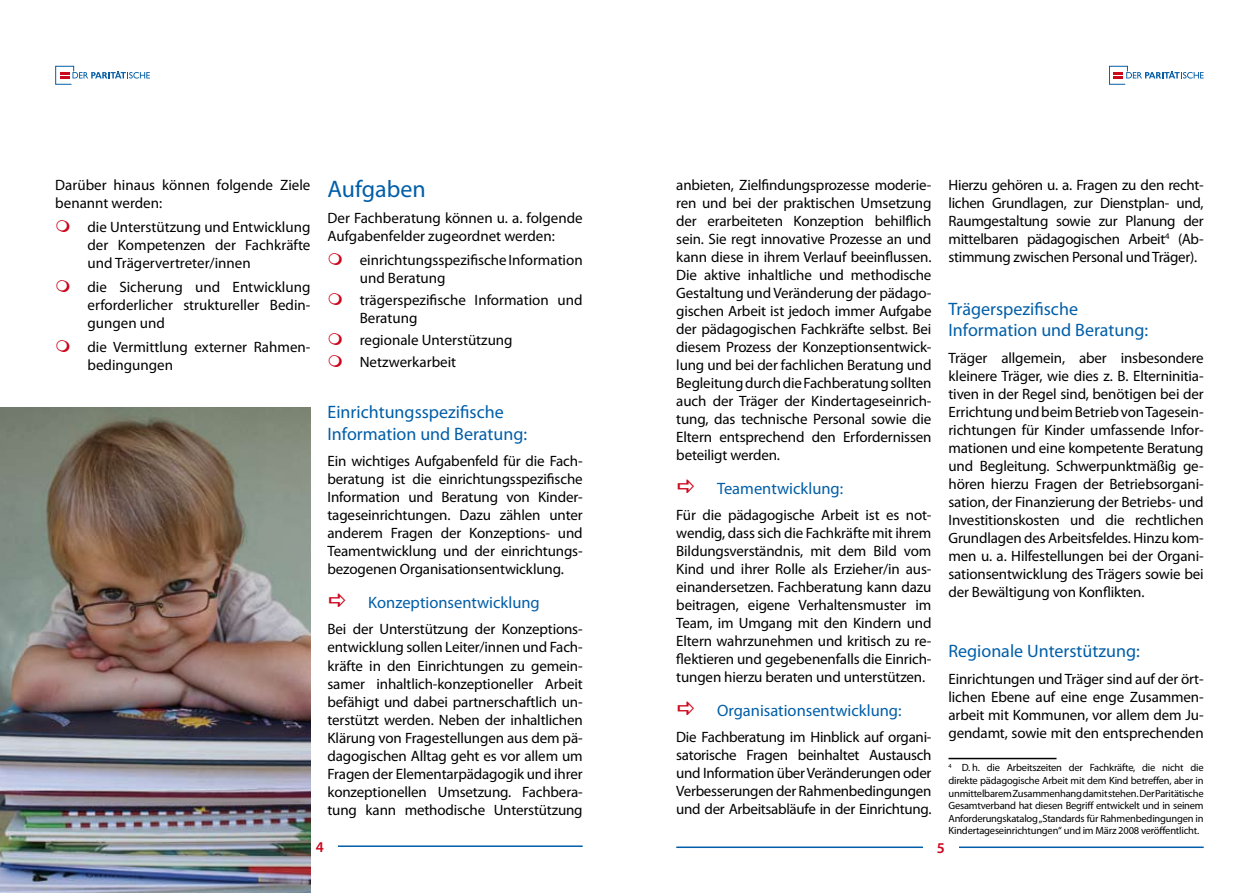
<style>
.page{position:relative;width:1259px;height:893px;background:#fff}
.page>*{position:absolute;margin:0;border:0;box-sizing:border-box;transform-origin:0 0}
.t1{font:24px "Myriad Pro";color:#005ea8}
.t2{font:18px/21.6px "Myriad Pro";color:#005ea8}
.t3{font:16.5px "Myriad Pro";color:#005ea8}
.t4{font:15px/18px "Myriad Pro";letter-spacing:-.01em;color:#000;text-align:justify}
.t5{font:600 15px "Myriad Pro";color:#cc051c}
.t6{font:10.5px/12.6px "Myriad Pro";letter-spacing:-.02em;color:#000;text-align:justify}
</style>
<div class="page">
<hr style="left:55px;top:845px;width:528px;height:2px;background:#005ea8">
<div style="left:302px;top:840px;width:36px;height:26px;background:#fff"></div>
<svg style="left:55px;top:66px;width:95px;height:19px"></svg>
<hr style="left:676px;top:846px;width:527px;height:2px;background:#005ea8">
<div style="left:923px;top:841px;width:35px;height:26px;background:#fff"></div>
<svg style="left:1109px;top:66px;width:94px;height:19px"></svg>
<hr style="left:948px;top:758px;width:108px;height:1px;background:#000">
<img style="left:0;top:407px;width:310px;height:486px">
<p class="t4" style="left:55px;top:176px;width:257px">Darüber hinaus können folgende Ziele benannt werden:</p>
<p class="t4" style="left:87px;top:218px;width:224px">die Unterstützung und Entwicklung der Kompetenzen der Fachkräfte und Trägervertreter/innen</p>
<p class="t4" style="left:87px;top:278px;width:224px">die Sicherung und Entwicklung erforderlicher struktureller Bedin&shy;gungen und</p>
<p class="t4" style="left:87px;top:338px;width:224px">die Vermittlung externer Rahmen&shy;bedingungen</p>
<h1 class="t1" style="left:327px;top:174px;width:100px">Aufgaben</h1>
<p class="t4" style="left:327px;top:209px;width:257px">Der Fachberatung können u. a. folgende<br>Aufgabenfelder zugeordnet werden:</p>
<p class="t4" style="left:360px;top:251px;width:224px">einrichtungsspezifische Information und Beratung</p>
<p class="t4" style="left:360px;top:291px;width:224px">trägerspezifische Information und<br>Beratung</p>
<p class="t4" style="left:360px;top:329px;width:154px;line-height:21.9px">regionale Unterstützung<br>Netzwerkarbeit</p>
<p class="t2" style="left:327px;top:401px;width:201px">Einrichtungsspezifische<br>Information und Beratung:</p>
<p class="t4" style="left:327px;top:452px;width:257px">Ein wichtiges Aufgabenfeld für die Fach&shy;beratung ist die einrichtungsspezifische Information und Beratung von Kinder&shy;tageseinrichtungen. Dazu zählen unter anderem Fragen der Konzeptions- und Teamentwicklung und der einrichtungs&shy;bezogenen Organisationsentwicklung.</p>
<p class="t3" style="left:368px;top:592px;width:173px">Konzeptionsentwicklung</p>
<p class="t4" style="left:327px;top:620px;width:257px">Bei der Unterstützung der Konzeptions&shy;entwicklung sollen Leiter/innen und Fach&shy;kräfte in den Einrichtungen zu gemein&shy;samer inhaltlich-konzeptioneller Arbeit befähigt und dabei partnerschaftlich un&shy;terstützt werden. Neben der inhaltlichen Klärung von Fragestellungen aus dem pä&shy;dagogischen Alltag geht es vor allem um Fragen der Elementarpädagogik und ihrer konzeptionellen Umsetzung. Fachbera&shy;tung kann methodische Unterstützung</p>
<p class="t4" style="left:676px;top:176px;width:257px">anbieten, Zielfindungsprozesse moderie&shy;ren und bei der praktischen Umsetzung der erarbeiteten Konzeption behilflich sein. Sie regt innovative Prozesse an und kann diese in ihrem Verlauf beeinflussen.<br>Die aktive inhaltliche und methodische Gestaltung und Veränderung der pädago&shy;gischen Arbeit ist jedoch immer Aufgabe der pädagogischen Fachkräfte selbst. Bei diesem Prozess der Konzeptionsentwick&shy;lung und bei der fachlichen Beratung und Begleitung durch die Fachberatung sollten auch der Träger der Kindertageseinrich&shy;tung, das technische Personal sowie die Eltern entsprechend den Erfordernissen beteiligt werden.</p>
<p class="t3" style="left:717px;top:478px;width:128px">Teamentwicklung:</p>
<p class="t4" style="left:676px;top:506px;width:257px">Für die pädagogische Arbeit ist es not&shy;wendig, dass sich die Fachkräfte mit ihrem Bildungsverständnis, mit dem Bild vom Kind und ihrer Rolle als Erzieher/in aus&shy;einandersetzen. Fachberatung kann dazu beitragen, eigene Verhaltensmuster im Team, im Umgang mit den Kindern und Eltern wahrzunehmen und kritisch zu re&shy;flektieren und gegebenenfalls die Einrich&shy;tungen hierzu beraten und unterstützen.</p>
<p class="t3" style="left:717px;top:700px;width:186px">Organisationsentwicklung:</p>
<p class="t4" style="left:676px;top:728px;width:257px">Die Fachberatung im Hinblick auf organi&shy;satorische Fragen beinhaltet Austausch und Information über Veränderungen oder Verbesserungen der Rahmenbedingungen und der Arbeitsabläufe in der Einrichtung.</p>
<p class="t4" style="left:948px;top:176px;width:257px">Hierzu gehören u. a. Fragen zu den recht&shy;lichen Grundlagen, zur Dienstplan- und, Raumgestaltung sowie zur Planung der mittelbaren pädagogischen Arbeit<sup>4</sup> (Ab&shy;stimmung zwischen Personal und Träger).</p>
<p class="t2" style="left:948px;top:298px;width:201px">Trägerspezifische<br>Information und Beratung:</p>
<p class="t4" style="left:948px;top:349px;width:257px">Träger allgemein, aber insbesondere kleinere Träger, wie dies z. B. Elterninitia&shy;tiven in der Regel sind, benötigen bei der Errichtung und beim Betrieb von Tagesein&shy;richtungen für Kinder umfassende Infor&shy;mationen und eine kompetente Beratung und Begleitung. Schwerpunktmäßig ge&shy;hören hierzu Fragen der Betriebsorgani&shy;sation, der Finanzierung der Betriebs- und Investitionskosten und die rechtlichen Grundlagen des Arbeitsfeldes. Hinzu kom&shy;men u. a. Hilfestellungen bei der Organi&shy;sationsentwicklung des Trägers sowie bei der Bewältigung von Konflikten.</p>
<p class="t2" style="left:948px;top:640px;width:193px">Regionale Unterstützung:</p>
<p class="t4" style="left:948px;top:669px;width:257px">Einrichtungen und Träger sind auf der ört&shy;lichen Ebene auf eine enge Zusammen&shy;arbeit mit Kommunen, vor allem dem Ju&shy;gendamt, sowie mit den entsprechenden</p>
<p class="t6" style="left:948px;top:761px;width:257px"><sup>4</sup> D. h. die Arbeitszeiten der Fachkräfte, die nicht die direkte pädagogische Arbeit mit dem Kind betreffen, aber in unmittelbarem Zusammenhang damit stehen. Der Paritätische Gesamtverband hat diesen Begriff entwickelt und in seinem Anforderungskatalog „Standards für Rahmenbedingungen in Kindertageseinrichtungen“ und im März 2008 veröffentlicht.</p>
<p class="t5" style="left:316px;top:837px;width:10px">4</p>
<p class="t5" style="left:937px;top:838px;width:10px">5</p>
</div>
